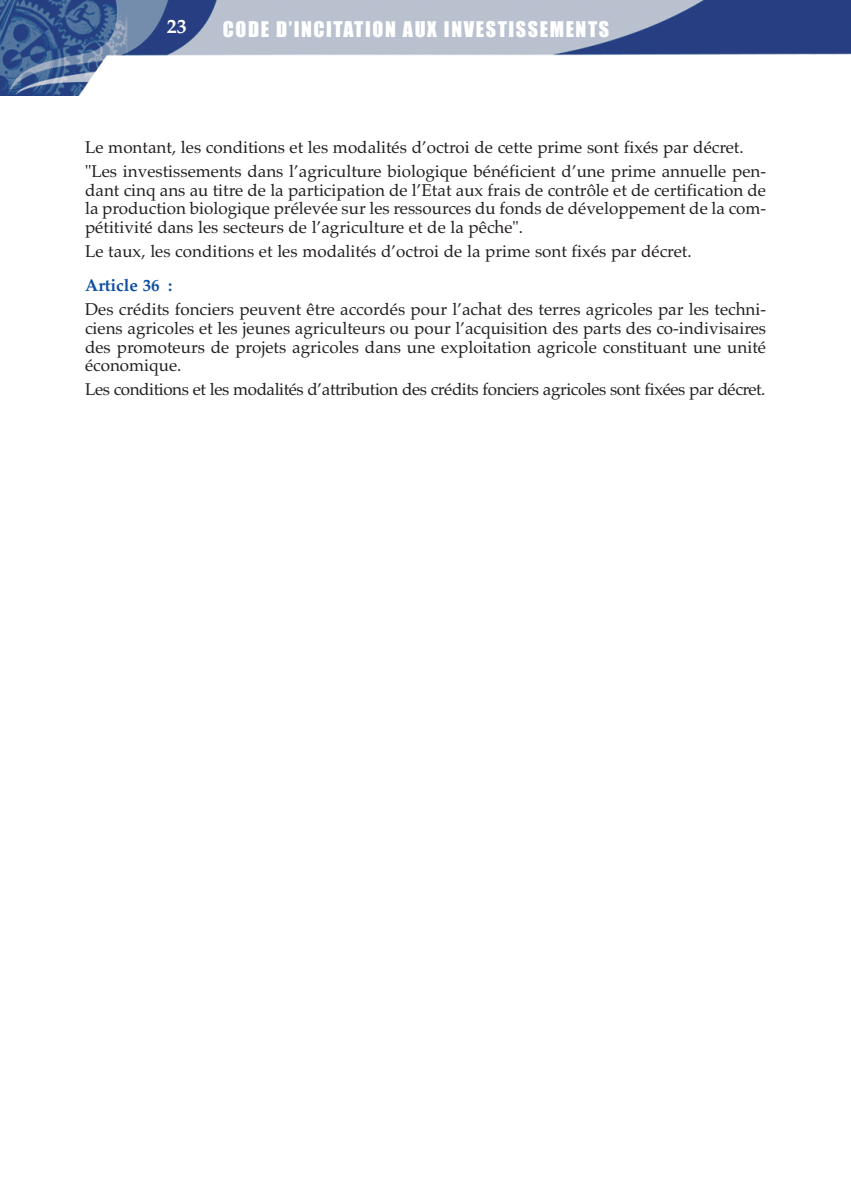
<style>
.page{position:relative;width:851px;height:1191px;background:#fff}
.page>*{position:absolute;margin:0;border:0;box-sizing:border-box;transform-origin:0 0}
.t1{font:20px "Impact";letter-spacing:.08em;color:#fff}
.t2{font:700 20px "Palatino";color:#fff}
.t3{font:17px/18.6px "Palatino";color:#231f20;text-align:justify}
.t4{font:17px "Palatino";letter-spacing:-.025em;color:#231f20}
.t5{font:700 17px "Palatino";color:#0d4da1}
</style>
<div class="page">
<img style="left:0;top:0;width:850px;height:96px">
<p class="t2" style="left:167px;top:15px;width:21px">23</p>
<p class="t1" style="left:223px;top:18px;width:388px">CODE D’INCITATION AUX INVESTISSEMENTS</p>
<p class="t3" style="left:85px;top:135px;width:682px;line-height:24.2px">Le montant, les conditions et les modalités d’octroi de cette prime sont fixés par décret. "Les investissements dans l’agriculture biologique bénéficient d’une prime annuelle pen-</p>
<p class="t3" style="left:85px;top:180px;width:682px">dant cinq ans au titre de la participation de l’Etat aux frais de contrôle et de certification de la production biologique prélevée sur les ressources du fonds de développement de la com&shy;pétitivité dans les secteurs de l’agriculture et de la pêche".</p>
<p class="t3" style="left:85px;top:242px;width:608px">Le taux, les conditions et les modalités d’octroi de la prime sont fixés par décret.</p>
<p class="t5" style="left:85px;top:275px;width:89px">Article 36 :</p>
<p class="t3" style="left:85px;top:300px;width:682px">Des crédits fonciers peuvent être accordés pour l’achat des terres agricoles par les techni&shy;ciens agricoles et les jeunes agriculteurs ou pour l’acquisition des parts des co-indivisaires des promoteurs de projets agricoles dans une exploitation agricole constituant une unité économique.</p>
<p class="t4" style="left:85px;top:379px;width:682px">Les conditions et les modalités d’attribution des crédits fonciers agricoles sont fixées par décret.</p>
</div>
